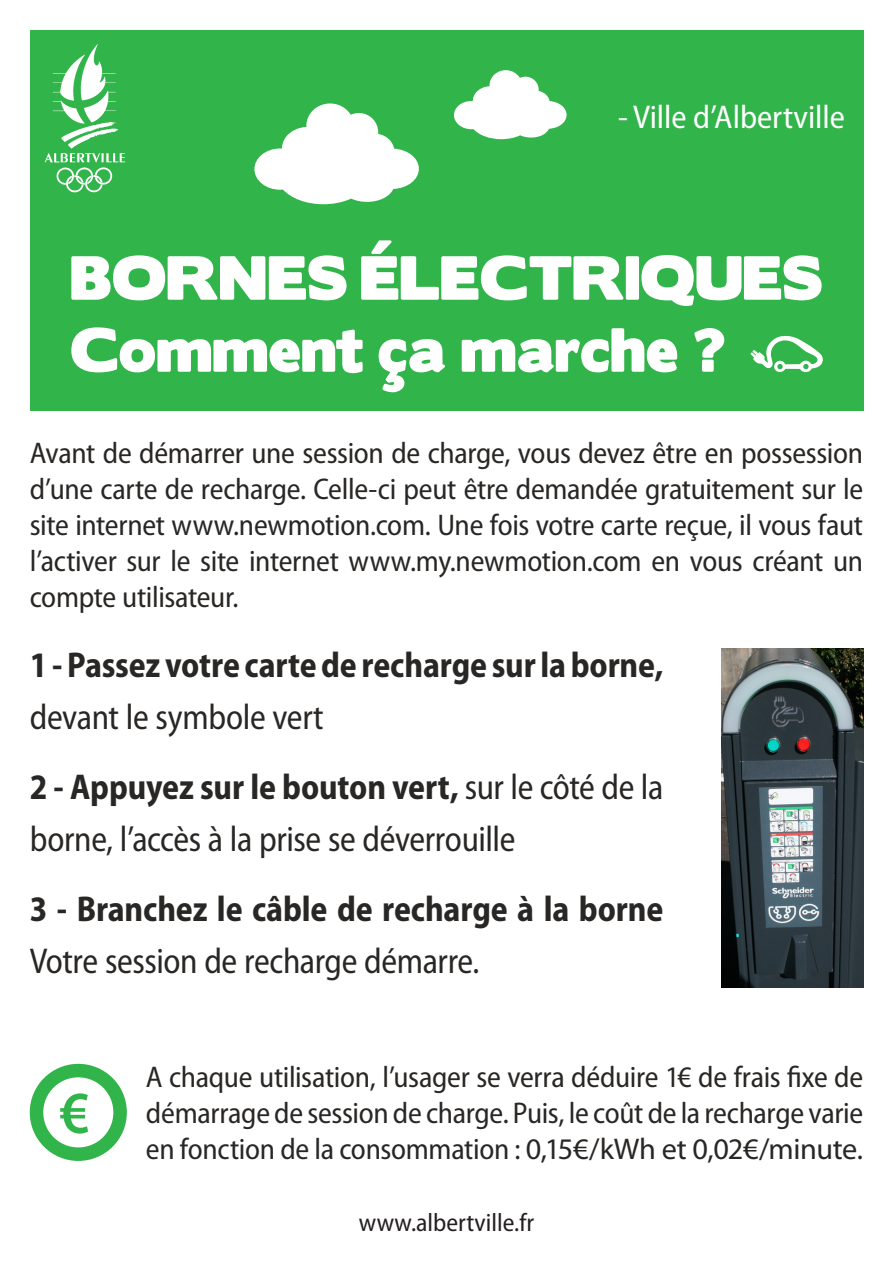
<style>
.page{position:relative;width:893px;height:1263px;background:#fff}
.page>*{position:absolute;margin:0;border:0;box-sizing:border-box;transform-origin:0 0}
.t1{font:600 semi-condensed 60px "Myriad Pro";color:#31b44a}
.t2{font:55.5px "Boris Black Bloxx";color:#fff}
.t3{font:700 semi-condensed 36px/52.5px "Myriad Pro";letter-spacing:-.005em;color:#292725;scale:.95 1}
.t4{font:semi-condensed 36px/52.5px "Myriad Pro";letter-spacing:-.01em;color:#292725;scale:.95 1}
.t5{font:semi-condensed 33px "Myriad Pro";color:#fff}
.t6{font:semi-condensed 30px/36px "Myriad Pro";letter-spacing:-.01em;color:#292725;text-align:justify}
.t7{font:semi-condensed 25.5px "Myriad Pro";color:#231f20}
.s1{font-weight:400}
.s2{font-weight:700}
.s3{font-stretch:normal}
</style>
<div class="page">
<div style="left:30px;top:30px;width:833px;height:380px;background:#31b44a"></div>
<img style="left:45px;top:44px;width:81px;height:149px">
<svg style="left:750px;top:336px;width:73px;height:37px"></svg>
<svg style="left:454px;top:70px;width:113px;height:69px"></svg>
<svg style="left:254px;top:103px;width:165px;height:101px"></svg>
<div style="left:30px;top:1064px;width:97px;height:97px;border:14px solid #31b44a;border-radius:50%"></div>
<img style="left:722px;top:648px;width:141px;height:340px">
<p class="t5" style="left:618px;top:99px;width:228px">- Ville d’Albertville</p>
<p class="t2" style="left:70px;top:236px;width:754px">BORNES ÉLECTRIQUES</p>
<p class="t2" style="left:70px;top:308px;width:657px">Comment ça marche ?</p>
<p class="t6" style="left:30px;top:435px;width:835px">Avant de démarrer une session de charge, vous devez être en possession d’une carte de recharge. Celle-ci peut être demandée gratuitement sur le site internet www.newmotion.com. Une fois votre carte reçue, il vous faut l’activer sur le site internet www.my.newmotion.com en vous créant un compte utilisateur.</p>
<p class="t3" style="left:30px;top:639px;width:668px">1 - Passez votre carte de recharge sur la borne, <span class="s1">devant le symbole vert</span></p>
<p class="t4" style="left:30px;top:761px;width:668px"><span class="s2">2 - Appuyez sur le bouton vert,</span> sur le côté de la borne, l’accès à la prise se déverrouille</p>
<p class="t3" style="left:30px;top:883px;width:668px">3 - Branchez le câble de recharge à la borne<br><span class="s1">Votre session de recharge démarre.</span></p>
<p class="t1" style="left:60px;top:1080px;width:31px">€</p>
<p class="t6" style="left:146px;top:1059px;width:719px">A chaque utilisation, l’usager se verra déduire 1€ de frais fixe de démarrage de session de charge. Puis, le coût de la recharge varie en fonction de la consommation : <span class="s3">0,15€/kWh et 0,02€/minute.</span></p>
<p class="t7" style="left:359px;top:1209px;width:177px">www.albertville.fr</p>
</div>
